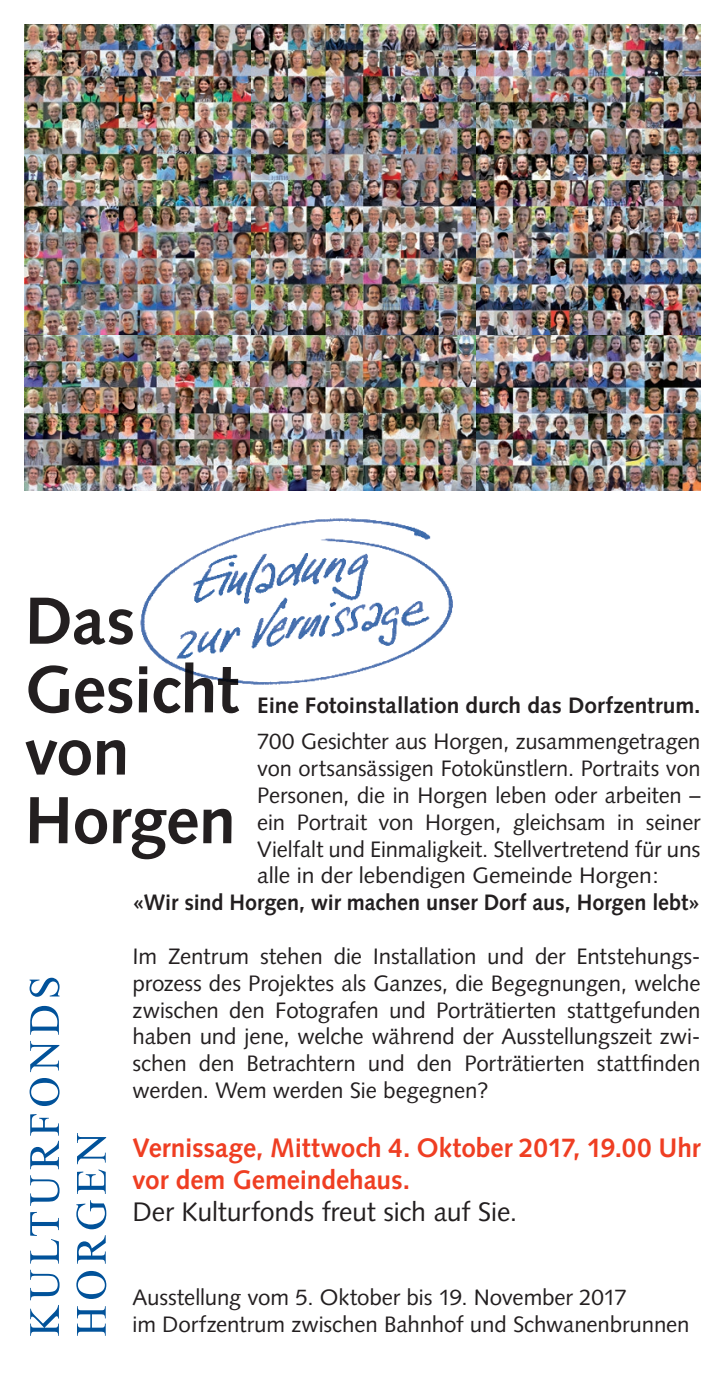
<style>
.page{position:relative;width:725px;height:1389px;background:#fff}
.page>*{position:absolute;margin:0;border:0;box-sizing:border-box;transform-origin:0 0}
.t1{font:700 66.5px/68.6px "Syntax";letter-spacing:-.01em;color:#231f20}
.t2{font:700 26.78px/32.2px "Syntax";color:#ef3e22}
.t3{font:26.78px "Syntax";letter-spacing:-.01em;color:#231f20}
.t4{font:22.4px/26.8px "Syntax";letter-spacing:-.01em;color:#231f20;text-align:justify}
.t5{font:700 22.4px "Syntax";letter-spacing:-.005em;color:#231f20}
</style>
<div class="page">
<img style="left:25px;top:25px;width:675px;height:466px">
<svg style="left:30px;top:978px;width:29px;height:358px"></svg>
<svg style="left:76px;top:1133px;width:30px;height:203px"></svg>
<img style="left:140px;top:518px;width:313px;height:167px">
<h1 class="t1" style="left:25px;top:587px;width:215px">Das<br>Gesicht</h1>
<h1 class="t1" style="left:25px;top:718px;width:212px">von<br>Horgen</h1>
<p class="t5" style="left:257px;top:693px;width:444px">Eine Fotoinstallation durch das Dorfzentrum.</p>
<p class="t4" style="left:257px;top:728px;width:444px">700 Gesichter aus Horgen, zusammengetragen von ortsansässigen Fotokünstlern. Portraits von Personen, die in Horgen leben oder arbeiten – ein Portrait von Horgen, gleichsam in seiner Vielfalt und Einmaligkeit. Stellvertretend für uns alle in der lebendigen Gemeinde Horgen:</p>
<p class="t5" style="left:132px;top:890px;width:569px">«Wir sind Horgen, wir machen unser Dorf aus, Horgen lebt»</p>
<p class="t4" style="left:132px;top:943px;width:569px">Im Zentrum stehen die Installation und der Entstehungs&shy;prozess des Projektes als Ganzes, die Begegnungen, welche zwischen den Fotografen und Porträtierten stattgefunden haben und jene, welche während der Ausstellungszeit zwi&shy;schen den Betrachtern und den Porträtierten stattfinden werden. Wem werden Sie begegnen?</p>
<p class="t2" style="left:132px;top:1132px;width:569px">Vernissage, Mittwoch 4. Oktober 2017, 19.00 Uhr vor dem Gemeindehaus.</p>
<p class="t3" style="left:132px;top:1196px;width:386px">Der Kulturfonds freut sich auf Sie.</p>
<p class="t4" style="left:132px;top:1284px;width:558px">Ausstellung vom 5. Oktober bis 19. November 2017<br>im Dorfzentrum zwischen Bahnhof und Schwanenbrunnen</p>
</div>
